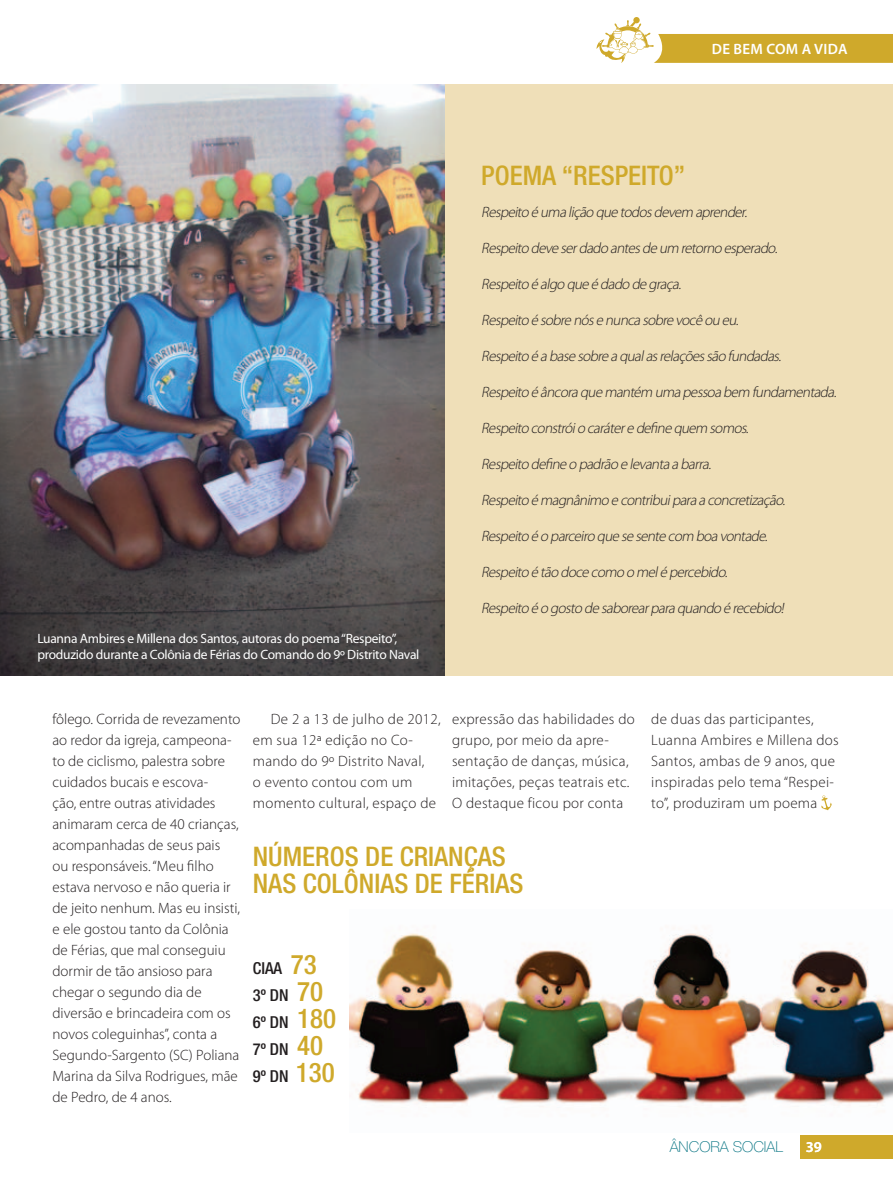
<style>
.page{position:relative;width:893px;height:1191px;background:#fff}
.page>*{position:absolute;margin:0;border:0;box-sizing:border-box;transform-origin:0 0}
.t1{font:500 condensed 27px/27px "Helvetica Neue LT Std";color:#cfa92b}
.t2{font:500 condensed 16.5px/27px "Helvetica Neue LT Std";color:#231f20}
.t3{font:italic 300 15px "Myriad Pro";color:#231f20}
.t4{font:300 15px/21px "Myriad Pro";color:#231f20}
.t5{font:300 15px/21px "Myriad Pro";letter-spacing:.02em;color:#231f20}
.t6{font:600 15px "Myriad Pro";letter-spacing:.02em;color:#fff}
.t7{font:100 15px "Helvetica Neue LT Std";color:#017180}
.t8{font:13.5px/16.5px "Myriad Pro";letter-spacing:-.02em;color:#fff}
.s1{font-size:27px;color:#cfa92b}
</style>
<div class="page">
<div style="left:800px;top:1134px;width:93px;height:24px;background:#cfa92b"></div>
<svg style="left:596px;top:17px;width:297px;height:46px"></svg>
<div style="left:241px;top:84px;width:652px;height:591px;background:#efdfb8"></div>
<img style="left:350px;top:927px;width:543px;height:180px">
<img style="left:0;top:84px;width:445px;height:591px">
<svg style="left:821px;top:795px;width:11px;height:15px"></svg>
<p class="t6" style="left:712px;top:39px;width:137px">DE BEM COM A VIDA</p>
<h1 class="t1" style="left:481px;top:161px;width:206px">POEMA “RESPEITO”</h1>
<p class="t8" style="left:37px;top:629px;width:384px">Luanna Ambires e Millena dos Santos, autoras do poema “Respeito”, produzido durante a Colônia de férias do Comando do 9º Distrito Naval</p>
<p class="t3" style="left:481px;top:204px;width:270px">Respeito éumalição quetodosdevem aprender.</p>
<p class="t3" style="left:481px;top:240px;width:300px">Respeito deveserdado antesdeum retorno esperado.</p>
<p class="t3" style="left:481px;top:276px;width:204px">Respeito éalgo queédado degraça.</p>
<p class="t3" style="left:481px;top:312px;width:262px">Respeito ésobrenósenuncasobrevocêou eu.</p>
<p class="t3" style="left:481px;top:348px;width:304px">Respeito éabasesobreaqualasrelaçõessão fundadas.</p>
<p class="t3" style="left:481px;top:384px;width:360px">Respeito éâncoraquemantém umapessoabem fundamentada.</p>
<p class="t3" style="left:481px;top:420px;width:272px">Respeito constróio caráteredefinequem somos.</p>
<p class="t3" style="left:481px;top:456px;width:234px">Respeito defineo padrão elevantaabarra.</p>
<p class="t3" style="left:481px;top:492px;width:308px">Respeito émagnânimo econtribuiparaaconcretização.</p>
<p class="t3" style="left:481px;top:528px;width:291px">Respeito éo parceiro quesesentecom boavontade.</p>
<p class="t3" style="left:481px;top:564px;width:251px">Respeito étão docecomo o melépercebido.</p>
<p class="t3" style="left:481px;top:600px;width:307px">Respeito éo gosto desaborearparaquando érecebido!</p>
<p class="t4" style="left:52px;top:708px;width:190px">fôlego. Corrida de revezamento ao redor da igreja, campeona&shy;to de ciclismo, palestra sobre cuidados bucais e escova-<br>ção, entre outras atividades animaram cerca de 40 crianças, acompanhadas de seus pais<br>ou responsáveis. “Meu filho estava nervoso e não queria ir de jeito nenhum. Mas eu insisti, e ele gostou tanto da Colônia de Férias, que mal conseguiu dormir de tão ansioso para chegar o segundo dia de diversão e brincadeira com os novos coleguinhas”, conta a<br>Segundo-Sargento (SC) Poliana<br>Marina da Silva Rodrigues, mãe de Pedro, de 4 anos.</p>
<p class="t5" style="left:253px;top:708px;width:189px;text-indent:18px">De 2 a 13 de julho de 2012, em sua 12ª edição no Co&shy;mando do 9º Distrito Naval,<br>o evento contou com um momento cultural, espaço de</p>
<p class="t5" style="left:452px;top:708px;width:184px">expressão das habilidades do grupo, por meio da apre&shy;sentação de danças, música, imitações, peças teatrais etc.<br>O destaque ficou por conta</p>
<h1 class="t1" style="left:253px;top:842px;width:272px">NÚMEROS DE CRIANÇAS<br>NAS COLÔNIAS DE FÉRIAS</h1>
<p class="t2" style="left:253px;top:954px;width:85px">CIAA <span class="s1">73<br></span>3º DN <span class="s1">70<br></span>6º DN <span class="s1">180<br></span>7º DN <span class="s1">40<br></span>9º DN <span class="s1">130</span></p>
<p class="t5" style="left:651px;top:708px;width:189px">de duas das participantes,<br>Luanna Ambires e Millena dos<br>Santos, ambas de 9 anos, que inspiradas pelo tema “Respei&shy;to”, produziram um poema</p>
<p class="t7" style="left:670px;top:1138px;width:115px">ÂNCORA SOCIAL</p>
<p class="t6" style="left:806px;top:1137px;width:18px">39</p>
</div>
